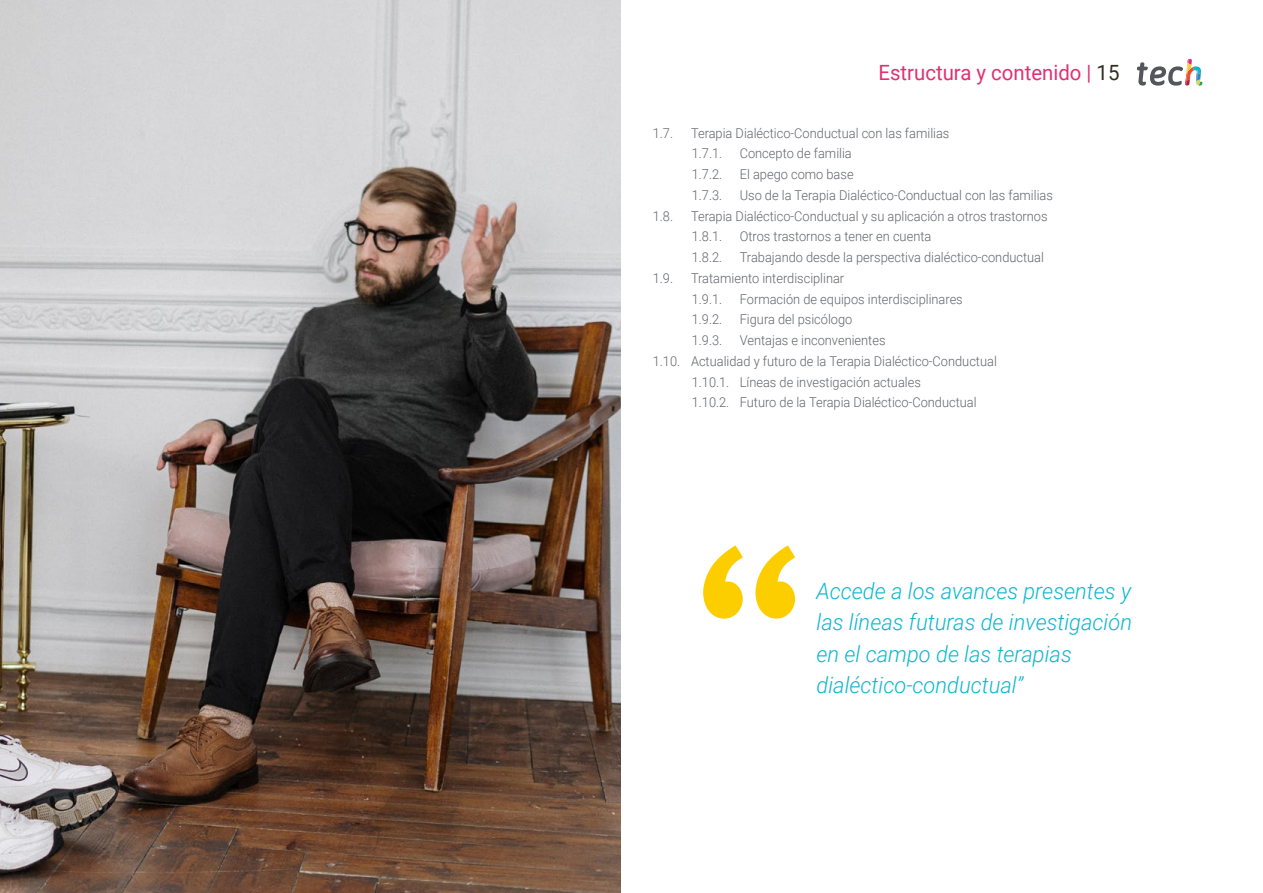
<style>
.page{position:relative;width:1263px;height:893px;background:#fff}
.page>*{position:absolute;margin:0;border:0;box-sizing:border-box;transform-origin:0 0}
.t1{font:italic 300 22.5px/31.5px "Roboto";color:#0fb6cf}
.t2{font:21px "Roboto";color:#df3174}
.t3{font:300 13.5px/20.7px "Roboto";color:#61646a;scale:.95 1}
.s1{color:#312e20}
</style>
<div class="page">
<svg style="left:1137px;top:59px;width:65px;height:27px"></svg>
<img style="left:0;top:0;width:621px;height:893px">
<svg style="left:703px;top:545px;width:92px;height:74px"></svg>
<h2 class="t2" style="left:878px;top:57px;width:242px">Estructura y contenido | <span class="s1">15</span></h2>
<p class="t3" style="left:653px;top:122px;width:23px">1.7.</p>
<p class="t3" style="left:691px;top:122px;width:273px">Terapia Dialéctico-Conductual con las familias<br>1.7.1.</p>
<p class="t3" style="left:740px;top:143px;width:119px">Concepto de familia</p>
<p class="t3" style="left:692px;top:164px;width:34px">1.7.2.</p>
<p class="t3" style="left:740px;top:164px;width:121px">El apego como base</p>
<p class="t3" style="left:692px;top:184px;width:34px">1.7.3.</p>
<p class="t3" style="left:740px;top:184px;width:331px">Uso de la Terapia Dialéctico-Conductual con las familias</p>
<p class="t3" style="left:653px;top:205px;width:23px">1.8.</p>
<p class="t3" style="left:691px;top:205px;width:377px">Terapia Dialéctico-Conductual y su aplicación a otros trastornos<br>1.8.1.</p>
<p class="t3" style="left:740px;top:226px;width:203px">Otros trastornos a tener en cuenta</p>
<p class="t3" style="left:692px;top:247px;width:34px">1.8.2.</p>
<p class="t3" style="left:740px;top:247px;width:322px">Trabajando desde la perspectiva dialéctico-conductual</p>
<p class="t3" style="left:653px;top:267px;width:23px">1.9.</p>
<p class="t3" style="left:691px;top:267px;width:163px">Tratamiento interdisciplinar<br>1.9.1.</p>
<p class="t3" style="left:740px;top:288px;width:236px">Formación de equipos interdisciplinares</p>
<p class="t3" style="left:692px;top:309px;width:34px">1.9.2.</p>
<p class="t3" style="left:740px;top:309px;width:120px">Figura del psicólogo</p>
<p class="t3" style="left:692px;top:330px;width:34px">1.9.3.</p>
<p class="t3" style="left:740px;top:330px;width:155px">Ventajas e inconvenientes</p>
<p class="t3" style="left:653px;top:350px;width:364px">1.10. Actualidad y futuro de la Terapia Dialéctico-Conductual</p>
<p class="t3" style="left:692px;top:371px;width:243px">1.10.1. Líneas de investigación actuales</p>
<p class="t3" style="left:692px;top:392px;width:301px">1.10.2. Futuro de la Terapia Dialéctico-Conductual</p>
<h1 class="t1" style="left:816px;top:574px;width:317px">Accede a los avances presentes y las líneas futuras de investigación en el campo de las terapias dialéctico-conductual”</h1>
</div>
